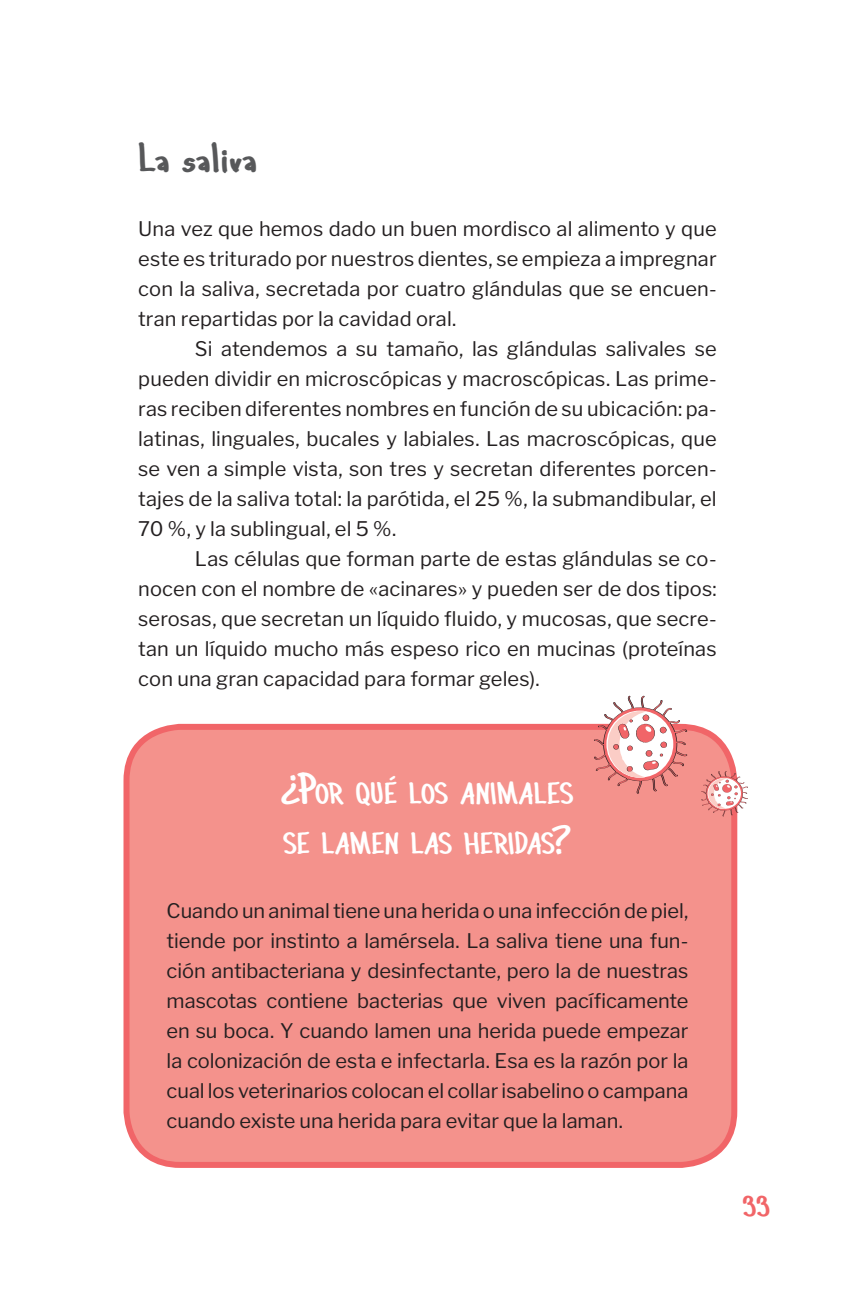
<style>
.page{position:relative;width:851px;height:1305px;background:#fff}
.page>*{position:absolute;margin:0;border:0;box-sizing:border-box;transform-origin:0 0}
.t1{font:44px "Art Club";letter-spacing:.005em;color:#57585a}
.t2{font:32.2px/50px "Art Club";letter-spacing:-.005em;color:#fff}
.t3{font:32px "Art Club";color:#f16568}
.t4{font:20px/30px "Libre Franklin";letter-spacing:.005em;color:#231f20;text-align:justify}
.s1{font-size:46px}
</style>
<div class="page">
<div style="left:123px;top:724px;width:614px;height:444px;background:#f4928c"></div>
<svg style="left:593px;top:696px;width:94px;height:98px"></svg>
<svg style="left:701px;top:771px;width:47px;height:45px"></svg>
<h1 class="t1" style="left:138px;top:133px;width:121px">La saliva</h1>
<p class="t4" style="left:138px;top:211px;width:580px">Una vez que hemos dado un buen mordisco al alimento y que este es triturado por nuestros dientes, se empieza a impregnar con la saliva, secretada por cuatro glándulas que se encuen&shy;tran repartidas por la cavidad oral.</p>
<p class="t4" style="left:138px;top:331px;width:580px;text-indent:57px">Si atendemos a su tamaño, las glándulas salivales se pueden dividir en microscópicas y macroscópicas. Las prime&shy;ras reciben diferentes nombres en función de su ubicación: pa&shy;latinas, linguales, bucales y labiales. Las macroscópicas, que se ven a simple vista, son tres y secretan diferentes porcen&shy;tajes de la saliva total: la parótida, el 25 %, la submandibular, el 70 %, y la sublingual, el 5 %.</p>
<p class="t4" style="left:138px;top:541px;width:580px;text-indent:57px">Las células que forman parte de estas glándulas se co&shy;nocen con el nombre de «acinares» y pueden ser de dos tipos: serosas, que secretan un líquido fluido, y mucosas, que secre&shy;tan un líquido mucho más espeso rico en mucinas (proteínas con una gran capacidad para formar geles).</p>
<h2 class="t2" style="left:281px;top:771px;width:294px"><span class="s1">¿P</span>OR QUÉ LOS ANIMALES<br>SE LAMEN LAS HERIDAS<span class="s1">?</span></h2>
<p class="t4" style="left:166px;top:894px;width:523px">Cuando un animal tiene una herida o una infección de piel, tiende por instinto a lamérsela. La saliva tiene una fun&shy;ción antibacteriana y desinfectante, pero la de nuestras mascotas contiene bacterias que viven pacíficamente en su boca. Y cuando lamen una herida puede empezar la colonización de esta e infectarla. Esa es la razón por la cual los veterinarios colocan el collar isabelino o campana cuando existe una herida para evitar que la laman.</p>
<h3 class="t3" style="left:742px;top:1189px;width:29px">33</h3>
</div>
